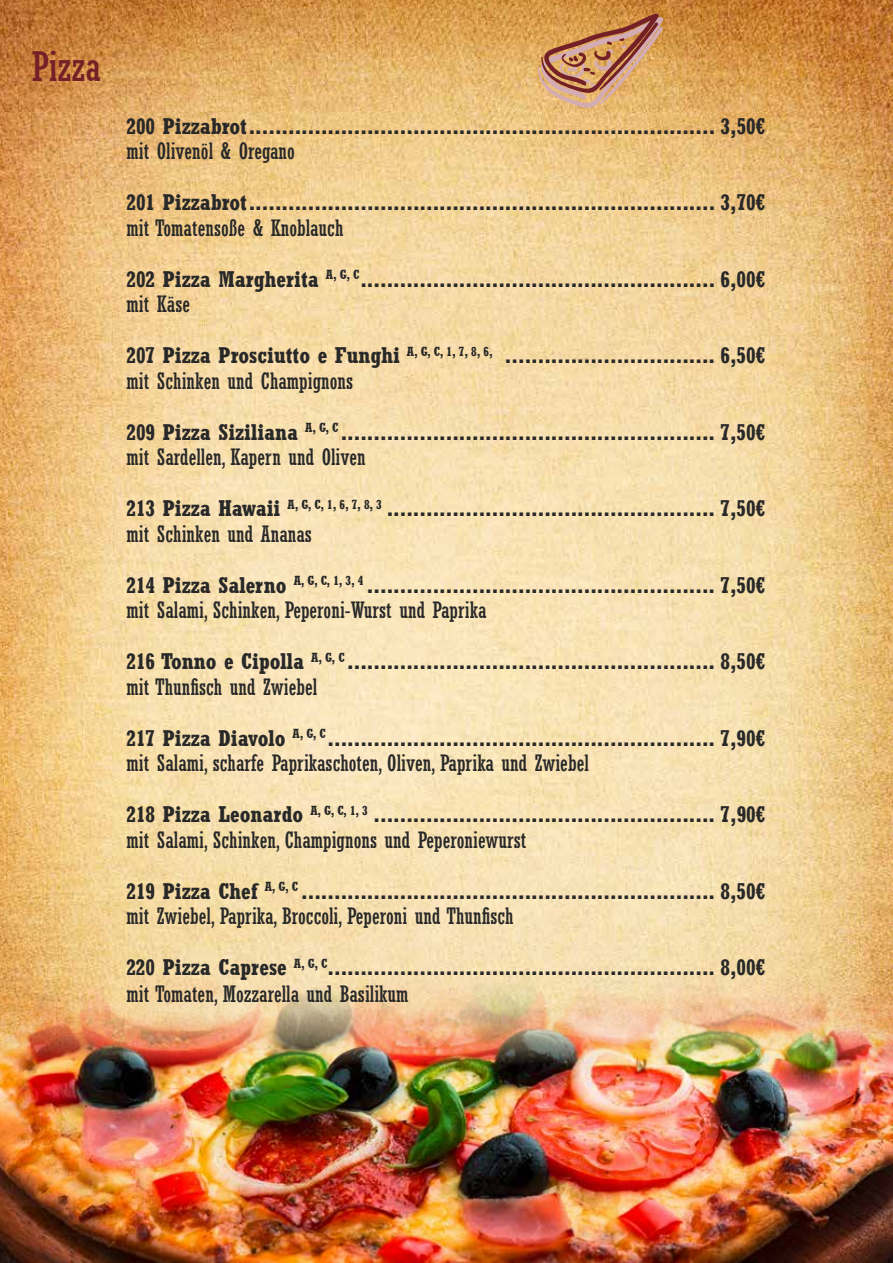
<style>
.page{position:relative;width:893px;height:1263px;background:#fff}
.page>*{position:absolute;margin:0;border:0;box-sizing:border-box;transform-origin:0 0}
.t1{font:condensed 40.5px "Rockwell";color:#742027}
.t2{font:700 condensed 22.5px/25.5px "Rockwell";color:#282828}
.t3{font:condensed 22.5px "Rockwell";color:#282828}
.s1{font-weight:400}
</style>
<div class="page">
<img style="left:0;top:0;width:893px;height:954px">
<img style="left:0;top:954px;width:893px;height:309px">
<svg style="left:537px;top:13px;width:127px;height:96px;background:#cc9462"></svg>
<h1 class="t1" style="left:32px;top:44px;width:70px">Pizza</h1>
<p class="t2" style="left:126px;top:113px;width:641px">200 Pizzabrot....................................................................... 3,50€</p>
<p class="t3" style="left:126px;top:138px;width:170px">mit Olivenöl &amp; Oregano</p>
<p class="t2" style="left:126px;top:189px;width:641px">201 Pizzabrot....................................................................... 3,70€</p>
<p class="t3" style="left:126px;top:215px;width:219px">mit Tomatensoße &amp; Knoblauch</p>
<p class="t2" style="left:126px;top:266px;width:641px">202 Pizza Margherita <sup>A,</sup> <sup>G,</sup> <sup>C</sup>...................................................... 6,00€ <span class="s1">mit Käse</span></p>
<p class="t2" style="left:126px;top:343px;width:641px">207 Pizza Prosciutto e Funghi <sup>A,</sup> <sup>G,</sup> <sup>C,</sup> <sup>1,</sup> <sup>7,</sup> <sup>8,</sup> <sup>6,</sup> ................................ 6,50€ <span class="s1">mit Schinken und Champignons</span></p>
<p class="t2" style="left:126px;top:419px;width:641px">209 Pizza Siziliana <sup>A,</sup> <sup>G,</sup> <sup>C</sup> ......................................................... 7,50€ <span class="s1">mit Sardellen, Kapern und Oliven</span></p>
<p class="t2" style="left:126px;top:496px;width:641px">213 Pizza Hawaii <sup>A,</sup> <sup>G,</sup> <sup>C,</sup> <sup>1,</sup> <sup>6,</sup> <sup>7,</sup> <sup>8,</sup> <sup>3</sup> .................................................. 7,50€ <span class="s1">mit Schinken und Ananas</span></p>
<p class="t2" style="left:126px;top:572px;width:641px">214 Pizza Salerno <sup>A,</sup> <sup>G,</sup> <sup>C,</sup> <sup>1,</sup> <sup>3,</sup> <sup>4</sup> ..................................................... 7,50€ <span class="s1">mit Salami, Schinken, Peperoni-Wurst und Paprika</span></p>
<p class="t2" style="left:126px;top:649px;width:641px">216 Tonno e Cipolla <sup>A,</sup> <sup>G,</sup> <sup>C</sup> ........................................................ 8,50€ <span class="s1">mit Thunfisch und Zwiebel</span></p>
<p class="t2" style="left:126px;top:725px;width:641px">217 Pizza Diavolo <sup>A,</sup> <sup>G,</sup> <sup>C</sup>........................................................... 7,90€ <span class="s1">mit Salami, scharfe Paprikaschoten, Oliven, Paprika und Zwiebel</span></p>
<p class="t2" style="left:126px;top:802px;width:641px">218 Pizza Leonardo <sup>A,</sup> <sup>G,</sup> <sup>C,</sup> <sup>1,</sup> <sup>3</sup> .................................................... 7,90€ <span class="s1">mit Salami, Schinken, Champignons und Peperoniewurst</span></p>
<p class="t2" style="left:126px;top:878px;width:641px">219 Pizza Chef <sup>A,</sup> <sup>G,</sup> <sup>C</sup> ............................................................... 8,50€ <span class="s1">mit Zwiebel, Paprika, Broccoli, Peperoni und Thunfisch</span></p>
<p class="t2" style="left:126px;top:954px;width:641px;line-height:27px">220 Pizza Caprese <sup>A,</sup> <sup>G,</sup> <sup>C</sup>........................................................... 8,00€ <span class="s1">mit Tomaten, Mozzarella und Basilikum</span></p>
</div>
